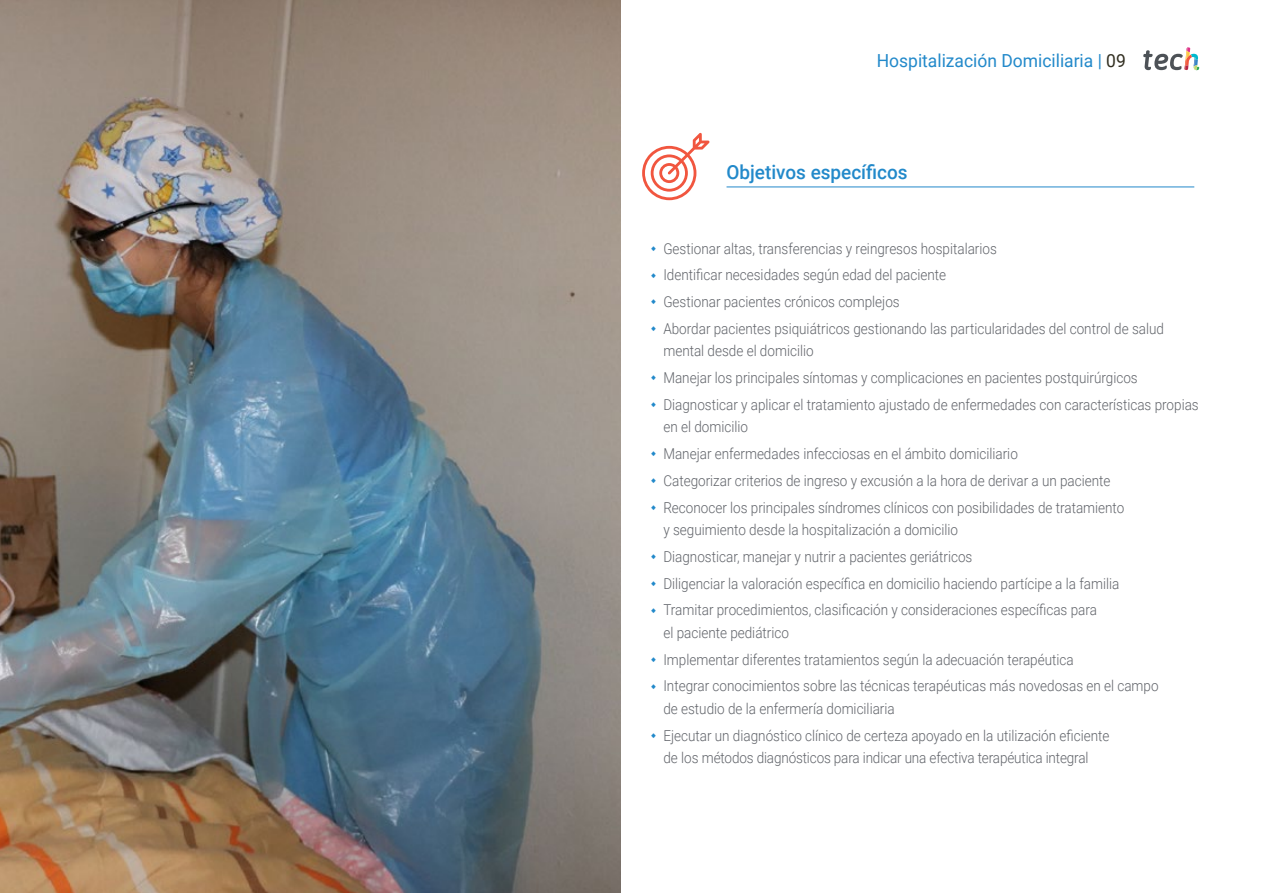
<style>
.page{position:relative;width:1263px;height:893px;background:#fff}
.page>*{position:absolute;margin:0;border:0;box-sizing:border-box;transform-origin:0 0}
.t1{font:500 19.5px "Roboto";color:#2289ca}
.t2{font:18px "Roboto";color:#2289ca}
.t3{font:300 15px/26.7px "Roboto";color:#61646a;scale:.9 1}
.s1{color:#312e20}
</style>
<div class="page">
<img style="left:0;top:0;width:621px;height:893px">
<svg style="left:1143px;top:47px;width:56px;height:24px"></svg>
<hr style="left:726px;top:187px;width:468px;height:1px;background:#2289ca">
<svg style="left:642px;top:133px;width:67px;height:67px"></svg>
<p class="t2" style="left:877px;top:48px;width:251px">Hospitalización Domiciliaria | <span class="s1">09</span></p>
<h1 class="t1" style="left:726px;top:158px;width:183px">Objetivos específicos</h1>
<p class="t3" style="left:663px;top:234px;width:558px">Gestionar altas, transferencias y reingresos hospitalarios<br>Identificar necesidades según edad del paciente<br>Gestionar pacientes crónicos complejos<br>Abordar pacientes psiquiátricos gestionando las particularidades del control de salud</p>
<p class="t3" style="left:663px;top:337px;width:596px">mental desde el domicilio<br>Manejar los principales síntomas y complicaciones en pacientes postquirúrgicos<br>Diagnosticar y aplicar el tratamiento ajustado de enfermedades con características propias</p>
<p class="t3" style="left:663px;top:413px;width:514px">en el domicilio<br>Manejar enfermedades infecciosas en el ámbito domiciliario<br>Categorizar criterios de ingreso y excusión a la hora de derivar a un paciente Reconocer los principales síndromes clínicos con posibilidades de tratamiento</p>
<p class="t3" style="left:663px;top:516px;width:508px">y seguimiento desde la hospitalización a domicilio<br>Diagnosticar, manejar y nutrir a pacientes geriátricos<br>Diligenciar la valoración específica en domicilio haciendo partícipe a la familia Tramitar procedimientos, clasificación y consideraciones específicas para</p>
<p class="t3" style="left:663px;top:619px;width:552px">el paciente pediátrico<br>Implementar diferentes tratamientos según la adecuación terapéutica<br>Integrar conocimientos sobre las técnicas terapéuticas más novedosas en el campo</p>
<p class="t3" style="left:663px;top:695px;width:497px">de estudio de la enfermería domiciliaria<br>Ejecutar un diagnóstico clínico de certeza apoyado en la utilización eficiente</p>
<p class="t3" style="left:663px;top:744px;width:474px">de los métodos diagnósticos para indicar una efectiva terapéutica integral</p>
</div>
